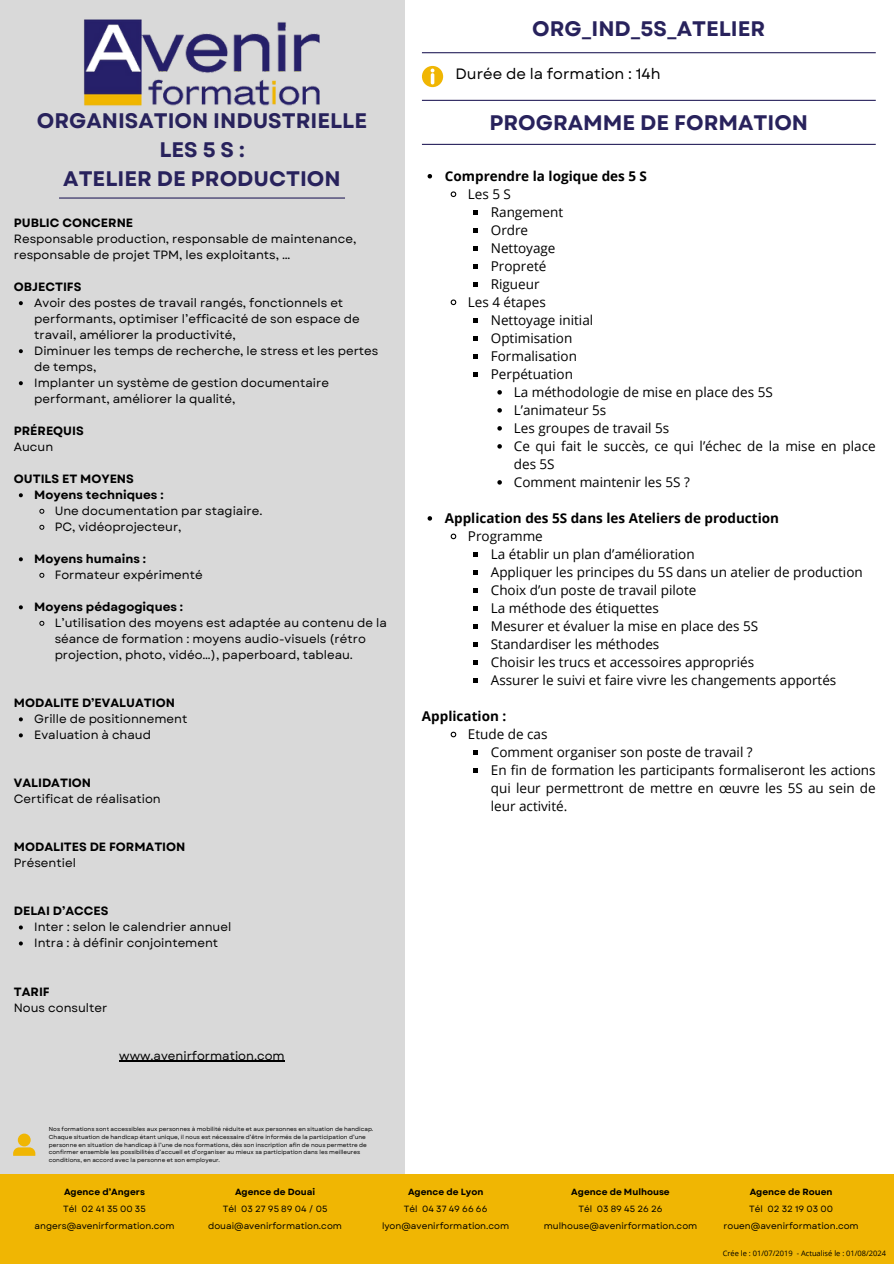
<style>
.page{position:relative;width:894px;height:1264px;background:#fff}
.page>*{position:absolute;margin:0;border:0;box-sizing:border-box;transform-origin:0 0}
.t1{font:700 21px/29.1px "Garet";color:#28225c;text-align:center}
.t2{font:15px "Garet";color:#000}
.t3{font:13.5px/18px "Open Sans";color:#000}
.t4{font:700 13.5px "Open Sans";color:#000}
.t5{font:12px/16px "Garet";color:#000}
.t6{font:700 12px/16px "Garet";color:#000}
.t7{font:9px "Garet";color:#000}
.t8{font:700 9px "Garet";color:#000}
.t9{font:7.5px "Open Sans";color:#000}
.t10{font:5.7px/7.6px "Garet";color:#000}
.s1{font-weight:700}
.s2{font-weight:400}
</style>
<div class="page">
<div style="left:0;top:0;width:404px;height:1173px;background:#d9d9d9"></div>
<img style="left:84px;top:19px;width:236px;height:87px">
<hr style="left:59px;top:197px;width:286px;height:2px;background:#28225c">
<hr style="left:422px;top:52px;width:453px;height:1px;background:#28225c">
<hr style="left:422px;top:100px;width:453px;height:1px;background:#28225c">
<hr style="left:422px;top:144px;width:453px;height:1px;background:#28225c">
<svg style="left:422px;top:66px;width:21px;height:21px"></svg>
<div style="left:0;top:1174px;width:893px;height:89px;background:#f0b603"></div>
<svg style="left:13px;top:1133px;width:22px;height:22px"></svg>
<svg style="left:19px;top:301px;width:4px;height:4px"></svg>
<svg style="left:19px;top:349px;width:4px;height:4px"></svg>
<svg style="left:19px;top:381px;width:4px;height:4px"></svg>
<svg style="left:19px;top:493px;width:4px;height:4px"></svg>
<svg style="left:39px;top:508px;width:6px;height:6px"></svg>
<svg style="left:39px;top:524px;width:6px;height:6px"></svg>
<svg style="left:19px;top:557px;width:4px;height:4px"></svg>
<svg style="left:39px;top:572px;width:6px;height:6px"></svg>
<svg style="left:19px;top:605px;width:4px;height:4px"></svg>
<svg style="left:39px;top:620px;width:6px;height:6px"></svg>
<svg style="left:19px;top:717px;width:4px;height:4px"></svg>
<svg style="left:19px;top:733px;width:4px;height:4px"></svg>
<svg style="left:19px;top:925px;width:4px;height:4px"></svg>
<svg style="left:19px;top:941px;width:4px;height:4px"></svg>
<hr style="left:119px;top:1060px;width:166px;height:1px;background:#000">
<svg style="left:427px;top:174px;width:5px;height:4px"></svg>
<svg style="left:450px;top:191px;width:7px;height:7px"></svg>
<svg style="left:473px;top:210px;width:5px;height:4px"></svg>
<svg style="left:473px;top:228px;width:5px;height:4px"></svg>
<svg style="left:473px;top:246px;width:5px;height:4px"></svg>
<svg style="left:473px;top:264px;width:5px;height:4px"></svg>
<svg style="left:473px;top:282px;width:5px;height:4px"></svg>
<svg style="left:450px;top:299px;width:7px;height:7px"></svg>
<svg style="left:473px;top:318px;width:5px;height:4px"></svg>
<svg style="left:473px;top:336px;width:5px;height:4px"></svg>
<svg style="left:473px;top:354px;width:5px;height:4px"></svg>
<svg style="left:473px;top:372px;width:5px;height:4px"></svg>
<svg style="left:497px;top:390px;width:4px;height:4px"></svg>
<svg style="left:497px;top:408px;width:4px;height:4px"></svg>
<svg style="left:497px;top:426px;width:4px;height:4px"></svg>
<svg style="left:497px;top:444px;width:4px;height:4px"></svg>
<svg style="left:497px;top:480px;width:4px;height:4px"></svg>
<svg style="left:427px;top:516px;width:5px;height:4px"></svg>
<svg style="left:450px;top:533px;width:7px;height:7px"></svg>
<svg style="left:473px;top:552px;width:5px;height:4px"></svg>
<svg style="left:473px;top:570px;width:5px;height:4px"></svg>
<svg style="left:473px;top:588px;width:5px;height:4px"></svg>
<svg style="left:473px;top:606px;width:5px;height:4px"></svg>
<svg style="left:473px;top:624px;width:5px;height:4px"></svg>
<svg style="left:473px;top:642px;width:5px;height:4px"></svg>
<svg style="left:473px;top:660px;width:5px;height:4px"></svg>
<svg style="left:473px;top:678px;width:5px;height:4px"></svg>
<svg style="left:450px;top:731px;width:7px;height:7px"></svg>
<svg style="left:473px;top:750px;width:5px;height:4px"></svg>
<svg style="left:473px;top:768px;width:5px;height:4px"></svg>
<h5 class="t1" style="left:37px;top:106px;width:332px">ORGANISATION INDUSTRIELLE<br>LES5S:<br>ATELIER DE PRODUCTION</h5>
<h1 class="t5" style="left:14px;top:215px;width:344px"><span class="s1">PUBLIC CONCERNE<br></span>Responsable production, responsable de maintenance, responsable de projet TPM, les exploitants, …</h1>
<h5 class="t6" style="left:14px;top:279px;width:69px">OBJECTIFS</h5>
<h4 class="t5" style="left:34px;top:295px;width:327px">Avoir des postes de travail rangés, fonctionnels et performants, optimiser l’efficacité de son espace de travail, améliorer la productivité,</h4>
<p class="t5" style="left:34px;top:343px;width:345px">Diminuer les temps de recherche, le stress et les pertes de temps,</p>
<p class="t5" style="left:34px;top:375px;width:296px">Implanter un système de gestion documentaire performant, améliorer la qualité,</p>
<p class="t6" style="left:14px;top:423px;width:71px">PRÉREQUIS<br><span class="s2">Aucun</span></p>
<h5 class="t6" style="left:14px;top:471px;width:121px">OUTILS ET MOYENS</h5>
<h4 class="t6" style="left:34px;top:487px;width:131px">Moyens techniques :</h4>
<p class="t5" style="left:55px;top:503px;width:209px">Une documentation par stagiaire.</p>
<p class="t5" style="left:55px;top:519px;width:128px">PC, vidéoprojecteur,</p>
<p class="t6" style="left:34px;top:551px;width:113px">Moyens humains :</p>
<p class="t5" style="left:55px;top:567px;width:149px">Formateur expérimenté</p>
<p class="t6" style="left:34px;top:599px;width:150px">Moyens pédagogiques :</p>
<p class="t5" style="left:55px;top:615px;width:333px">L’utilisation des moyens est adaptée au contenu de la séance de formation : moyens audio-visuels (rétro projection, photo, vidéo…), paperboard, tableau.</p>
<p class="t6" style="left:14px;top:695px;width:162px">MODALITE D’EVALUATION</p>
<h4 class="t5" style="left:34px;top:711px;width:155px">Grille de positionnement</h4>
<p class="t5" style="left:34px;top:727px;width:118px">Evaluation à chaud</p>
<p class="t5" style="left:14px;top:775px;width:148px"><span class="s1">VALIDATION<br></span>Certificat de réalisation</p>
<h5 class="t6" style="left:14px;top:839px;width:173px">MODALITES DE FORMATION<br><span class="s2">Présentiel</span></h5>
<h5 class="t6" style="left:14px;top:903px;width:96px">DELAI D’ACCES</h5>
<h4 class="t5" style="left:34px;top:919px;width:198px">Inter : selon le calendrier annuel</h4>
<p class="t5" style="left:34px;top:935px;width:185px">Intra : à définir conjointement</p>
<p class="t5" style="left:14px;top:983px;width:95px"><span class="s1">TARIF<br></span>Nous consulter</p>
<h5 class="t5" style="left:119px;top:1047px;width:167px">www.avenirformation.com</h5>
<h1 class="t10" style="left:49px;top:1125px;width:326px">Nos formations sont accessibles aux personnes à mobilité réduite et aux personnes en situation de handicap.</h1>
<p class="t10" style="left:49px;top:1133px;width:319px">Chaque situation de handicap étant unique, il nous est nécessaire d’être informés de la participation d’une personne en situation de handicap à l’une de nos formations, dès son inscription afin de nous permettre de confirmer ensemble les possibilités d’accueil et d’organiser au mieux sa participation dans les meilleures conditions, en accord avec la personne et son employeur.</p>
<p class="t1" style="left:532px;top:14px;width:234px">ORG_IND_5S_ATELIER</p>
<p class="t2" style="left:455px;top:63px;width:206px">Durée de la formation : 14h</p>
<p class="t1" style="left:489px;top:108px;width:320px">PROGRAMME DE FORMATION</p>
<p class="t4" style="left:445px;top:166px;width:203px">Comprendre la logique des 5 S</p>
<p class="t3" style="left:467px;top:184px;width:45px">Les 5 S</p>
<p class="t3" style="left:490px;top:202px;width:74px">Rangement</p>
<h3 class="t3" style="left:490px;top:220px;width:39px">Ordre</h3>
<p class="t3" style="left:490px;top:238px;width:66px">Nettoyage</p>
<p class="t3" style="left:490px;top:256px;width:57px">Propreté</p>
<p class="t3" style="left:490px;top:274px;width:50px">Rigueur</p>
<p class="t3" style="left:467px;top:292px;width:79px">Les 4 étapes</p>
<p class="t3" style="left:490px;top:310px;width:104px">Nettoyage initial</p>
<p class="t3" style="left:490px;top:328px;width:83px">Optimisation</p>
<p class="t3" style="left:490px;top:346px;width:88px">Formalisation</p>
<p class="t3" style="left:490px;top:364px;width:84px">Perpétuation</p>
<p class="t3" style="left:513px;top:382px;width:260px">La méthodologie de mise en place des 5S</p>
<p class="t3" style="left:513px;top:400px;width:94px">L’animateur 5s</p>
<h3 class="t3" style="left:513px;top:418px;width:157px">Les groupes de travail 5s</h3>
<h2 class="t3" style="left:513px;top:436px;width:363px">Ce qui fait le succès, ce qui l’échec de la mise en place des 5S</h2>
<p class="t3" style="left:513px;top:472px;width:177px">Comment maintenir les 5S ?</p>
<p class="t4" style="left:445px;top:508px;width:335px">Application des 5S dans les Ateliers de production</p>
<p class="t3" style="left:467px;top:526px;width:76px">Programme</p>
<p class="t3" style="left:490px;top:544px;width:205px">La établir un plan d’amélioration</p>
<p class="t3" style="left:490px;top:562px;width:373px">Appliquer les principes du 5S dans un atelier de production</p>
<p class="t3" style="left:490px;top:580px;width:207px">Choix d’un poste de travail pilote</p>
<p class="t3" style="left:490px;top:598px;width:169px">La méthode des étiquettes</p>
<p class="t3" style="left:490px;top:616px;width:269px">Mesurer et évaluer la mise en place des 5S</p>
<p class="t3" style="left:490px;top:634px;width:170px">Standardiser les méthodes</p>
<p class="t3" style="left:490px;top:652px;width:265px">Choisir les trucs et accessoires appropriés</p>
<p class="t3" style="left:490px;top:670px;width:347px">Assurer le suivi et faire vivre les changements apportés</p>
<p class="t4" style="left:422px;top:706px;width:86px">Application :</p>
<p class="t3" style="left:467px;top:724px;width:81px">Etude de cas</p>
<p class="t3" style="left:490px;top:742px;width:263px">Comment organiser son poste de travail ?</p>
<p class="t3" style="left:490px;top:760px;width:386px;text-align:justify">En fin de formation les participants formaliseront les actions qui leur permettront de mettre en œuvre les 5S au sein de leur activité.</p>
<h1 class="t8" style="left:64px;top:1185px;width:82px">Agence d’Angers</h1>
<p class="t8" style="left:235px;top:1185px;width:81px">Agence de Douai</p>
<p class="t8" style="left:408px;top:1185px;width:77px">Agence de Lyon</p>
<p class="t8" style="left:571px;top:1185px;width:100px">Agence de Mulhouse</p>
<p class="t8" style="left:749px;top:1185px;width:84px">Agence de Rouen</p>
<p class="t7" style="left:63px;top:1202px;width:84px">Tél 02 41 35 00 35</p>
<p class="t7" style="left:223px;top:1202px;width:106px">Tél 03 27 95 89 04 / 05</p>
<p class="t7" style="left:404px;top:1202px;width:85px">Tél 04 37 49 66 66</p>
<p class="t7" style="left:578px;top:1202px;width:86px">Tél 03 89 45 26 26</p>
<p class="t7" style="left:748px;top:1202px;width:86px">Tél 02 32 19 03 00</p>
<p class="t7" style="left:34px;top:1219px;width:141px">angers@avenirformation.com</p>
<p class="t7" style="left:208px;top:1219px;width:135px">douai@avenirformation.com</p>
<p class="t7" style="left:382px;top:1219px;width:129px">lyon@avenirformation.com</p>
<p class="t7" style="left:543px;top:1219px;width:155px">mulhouse@avenirformation.com</p>
<p class="t7" style="left:723px;top:1219px;width:137px">rouen@avenirformation.com</p>
<h3 class="t9" style="left:722px;top:1248px;width:165px">Crée le : 01/07/2019 - Actualisé le : 01/08/2024</h3>
</div>
